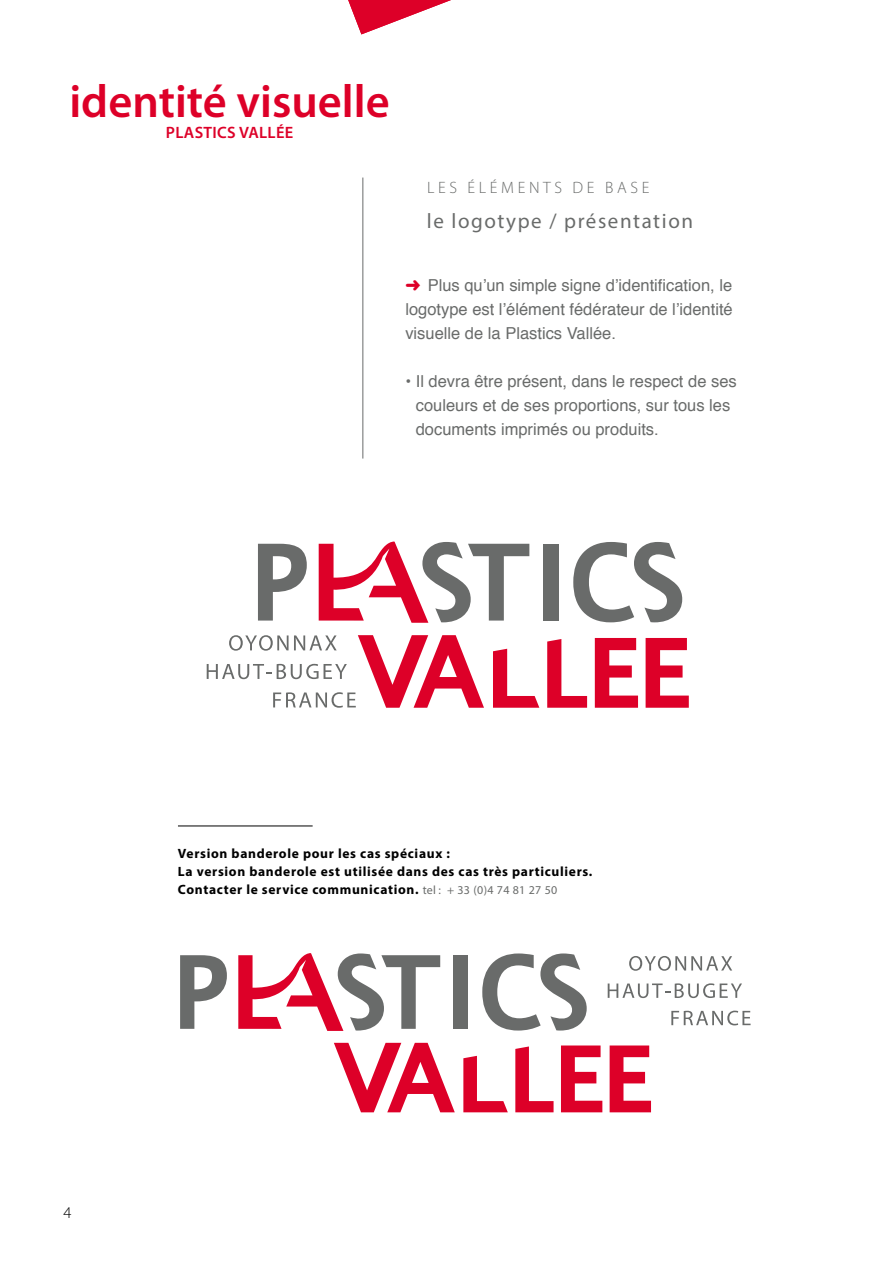
<style>
.page{position:relative;width:893px;height:1263px;background:#fff}
.page>*{position:absolute;margin:0;border:0;box-sizing:border-box;transform-origin:0 0}
.t1{font:600 46.5px "Myriad Pro";color:#dd0028}
.t2{font:21px "Myriad Pro";letter-spacing:.075em;color:#696b6a}
.t3{font:16.5px/24px "Helvetica";color:#696b6a;text-align:justify}
.t4{font:300 16.5px "Myriad Pro";letter-spacing:.22em;color:#696b6a}
.t5{font:600 16.5px "Myriad Pro";letter-spacing:.02em;color:#dd0028}
.t6{font:300 16.5px "Myriad Pro";color:#000}
.t7{font:700 13.5px/18px "Myriad Pro";letter-spacing:.05em;color:#000}
.s1{color:#dd0028}
.s2{font-weight:400;font-size:12px;color:#696b6a}
</style>
<div class="page">
<hr style="left:363px;top:178px;width:1px;height:281px;background:#696b6a">
<svg style="left:348px;top:0;width:103px;height:34px"></svg>
<hr style="left:178px;top:826px;width:135px;height:1px;background:#000">
<svg style="left:258px;top:544px;width:49px;height:76px"></svg>
<svg style="left:573px;top:542px;width:109px;height:80px"></svg>
<div style="left:543px;top:544px;width:15px;height:76px;background:#696b6a"></div>
<svg style="left:595px;top:638px;width:43px;height:70px"></svg>
<svg style="left:646px;top:638px;width:43px;height:70px"></svg>
<svg style="left:547px;top:639px;width:40px;height:69px"></svg>
<svg style="left:493px;top:649px;width:46px;height:59px"></svg>
<svg style="left:207px;top:635px;width:277px;height:73px"></svg>
<svg style="left:319px;top:541px;width:210px;height:82px"></svg>
<svg style="left:629px;top:956px;width:103px;height:15px"></svg>
<svg style="left:608px;top:983px;width:134px;height:15px"></svg>
<svg style="left:671px;top:1011px;width:80px;height:14px"></svg>
<svg style="left:180px;top:955px;width:47px;height:74px"></svg>
<svg style="left:482px;top:953px;width:105px;height:77px"></svg>
<div style="left:453px;top:955px;width:15px;height:74px;background:#696b6a"></div>
<svg style="left:561px;top:1045px;width:41px;height:67px"></svg>
<svg style="left:610px;top:1045px;width:41px;height:67px"></svg>
<svg style="left:515px;top:1046px;width:39px;height:66px"></svg>
<svg style="left:463px;top:1056px;width:45px;height:56px"></svg>
<svg style="left:334px;top:1043px;width:121px;height:69px"></svg>
<svg style="left:238px;top:953px;width:202px;height:78px"></svg>
<h1 class="t1" style="left:69px;top:72px;width:322px">identité visuelle</h1>
<p class="t5" style="left:166px;top:122px;width:129px">PLASTICS VALLÉE</p>
<p class="t4" style="left:427px;top:178px;width:224px">LES ÉLÉMENTS DE BASE</p>
<p class="t2" style="left:427px;top:208px;width:268px">le logotype / présentation</p>
<p class="t3" style="left:405px;top:273px;width:329px"><span class="s1">➜</span> Plus qu’un simple signe d’identification, le logotype est l’élément fédérateur de l’identité visuelle de la Plastics Vallée.</p>
<p class="t3" style="left:416px;top:369px;width:322px;text-align:left;text-indent:-10px">• Il devra être présent, dans le respect de ses couleurs et de ses proportions, sur tous les documents imprimés ou produits.</p>
<p class="t7" style="left:178px;top:844px;width:416px">Version banderole pour les cas spéciaux :<br>La version banderole est utilisée dans des cas très particuliers.<br>Contacter le service communication. <span class="s2">tel : + 33 (0)4 74 81 27 50</span></p>
<p class="t6" style="left:64px;top:1204px;width:10px">4</p>
</div>
